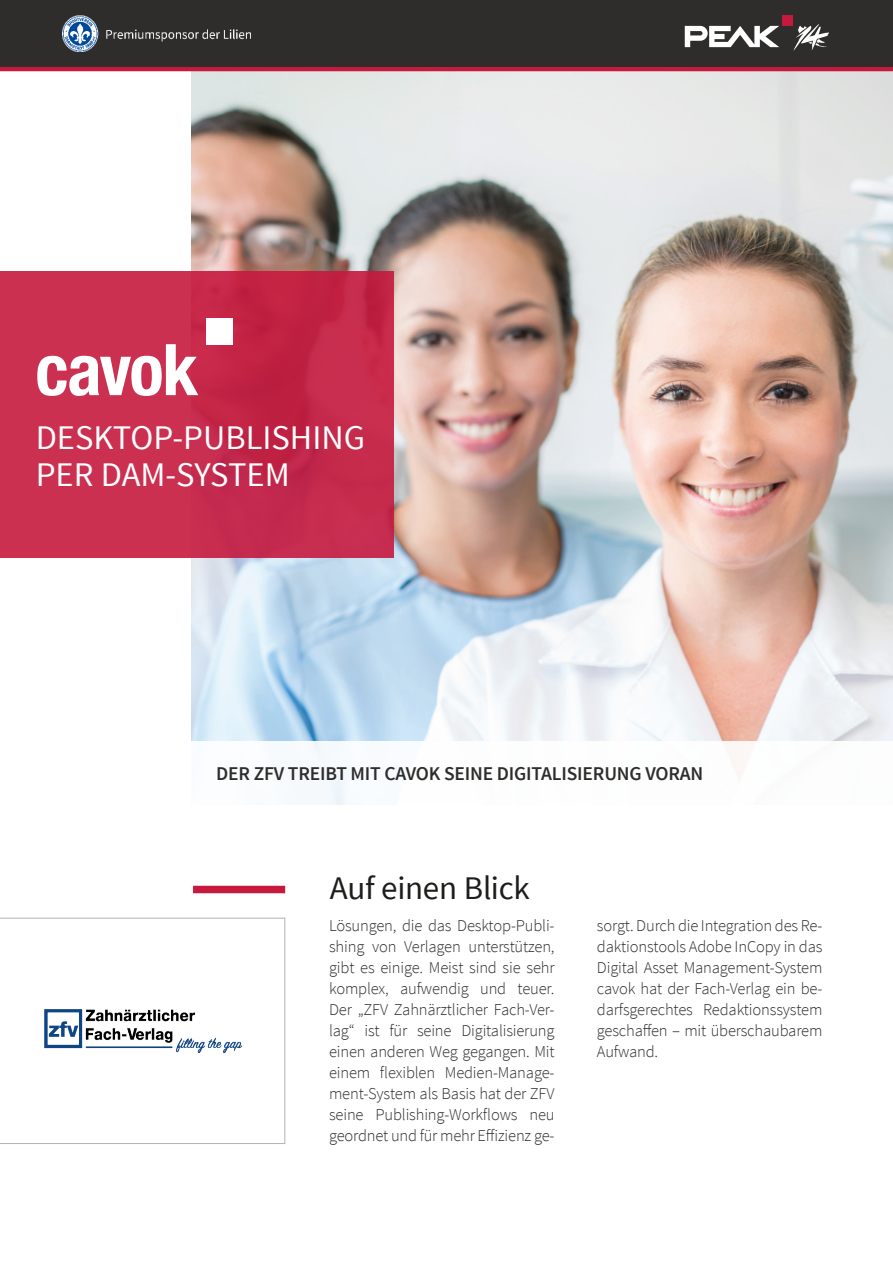
<style>
.page{position:relative;width:893px;height:1263px;background:#fff}
.page>*{position:absolute;margin:0;border:0;box-sizing:border-box;transform-origin:0 0}
.t1{font:34.5px/37.5px "Source Sans Pro";color:#fff}
.t2{font:33px "Source Sans Pro";letter-spacing:-.01em;color:#1d1d1b}
.t3{font:600 19.5px "Source Sans Pro";letter-spacing:-.01em;color:#2e2d2c}
.t4{font:300 16.5px/21px "Source Sans Pro";letter-spacing:-.01em;color:#2e2d2c;text-align:justify}
</style>
<div class="page">
<img style="left:191px;top:71px;width:702px;height:670px">
<hr style="left:0;top:67px;width:893px;height:4px;background:#c6193e">
<div style="left:0;top:0;width:893px;height:67px;background:#2e2d2c"></div>
<div style="left:0;top:271px;width:394px;height:287px;background:linear-gradient(to right,#cc3253,#c22648)"></div>
<img style="left:62px;top:15px;width:189px;height:36px">
<div style="left:206px;top:318px;width:26px;height:26px;background:#fff"></div>
<svg style="left:37px;top:344px;width:161px;height:52px"></svg>
<svg style="left:0;top:918px;width:285px;height:226px"></svg>
<div style="left:193px;top:886px;width:92px;height:7px;background:#c6193e"></div>
<img style="left:44px;top:1009px;width:197px;height:43px">
<div style="left:782px;top:15px;width:11px;height:11px;background:#c6193e"></div>
<svg style="left:685px;top:26px;width:94px;height:21px"></svg>
<svg style="left:793px;top:24px;width:36px;height:27px"></svg>
<p class="t1" style="left:36px;top:419px;width:331px">DESKTOP-PUBLISHING<br>PER DAM-SYSTEM</p>
<p class="t3" style="left:216px;top:761px;width:488px">DER ZFV TREIBT MIT CAVOK SEINE DIGITALISIERUNG VORAN</p>
<p class="t2" style="left:330px;top:867px;width:202px">Auf einen Blick</p>
<p class="t4" style="left:329px;top:915px;width:227px">Lösungen, die das Desktop-Publi&shy;shing von Verlagen unterstützen, gibt es einige. Meist sind sie sehr komplex, aufwendig und teuer.<br>Der „ZFV Zahnärztlicher Fach-Ver&shy;lag“ ist für seine Digitalisierung einen anderen Weg gegangen. Mit einem flexiblen Medien-Manage&shy;ment-System als Basis hat der ZFV seine Publishing-Workflows neu geordnet und für mehr Effizienz ge-</p>
<p class="t4" style="left:597px;top:915px;width:227px">sorgt. Durch die Integration des Re&shy;daktionstools Adobe InCopy in das Digital Asset Management-System cavok hat der Fach-Verlag ein be&shy;darfsgerechtes Redaktionssystem geschaffen – mit überschaubarem Aufwand.</p>
</div>
